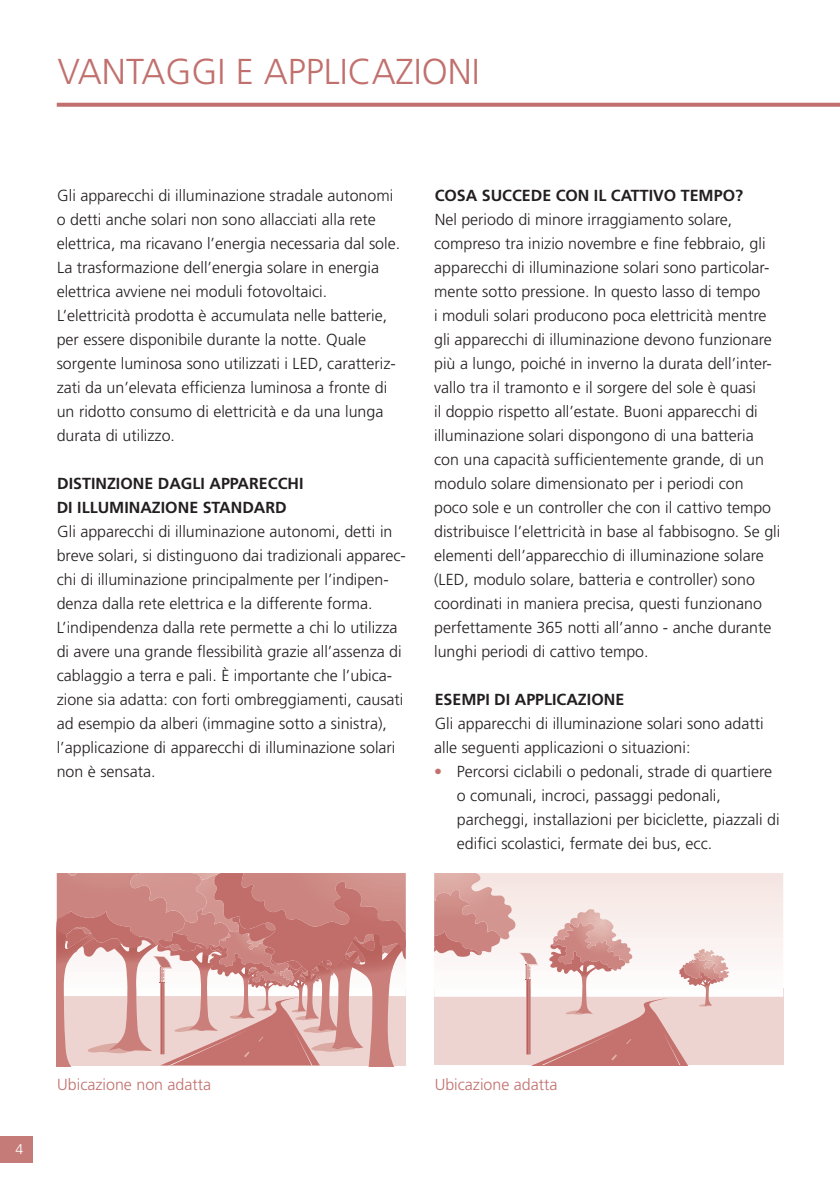
<style>
.page{position:relative;width:840px;height:1191px;background:#fff}
.page>*{position:absolute;margin:0;border:0;box-sizing:border-box;transform-origin:0 0}
.t1{font:300 36px "Frutiger LT Std";color:#c1706d}
.t2{font:300 16px/24px "Frutiger LT Std";color:#231f20}
.t3{font:700 16px/24px "Frutiger LT Std";color:#231f20}
.t4{font:300 16px "Frutiger LT Std";color:#c1706d}
.t5{font:300 14px "Frutiger LT Std";color:#fff}
.s1{color:#c1706d}
</style>
<div class="page">
<div style="left:0;top:1136px;width:32px;height:26px;background:#c57c79"></div>
<svg style="left:57px;top:103px;width:782px;height:4px;background:#c57976"></svg>
<div style="left:434px;top:988px;width:348px;height:77px;background:#eed4d0"></div>
<svg style="left:434px;top:873px;width:283px;height:192px"></svg>
<svg style="left:57px;top:873px;width:348px;height:193px;background:#d69f9b"></svg>
<h1 class="t1" style="left:58px;top:51px;width:423px">VANTAGGI E APPLICAZIONI</h1>
<p class="t2" style="left:57px;top:183px;width:345px">Gli apparecchi di illuminazione stradale autonomi o detti anche solari non sono allacciati alla rete elettrica, ma ricavano l’energia necessaria dal sole.<br>La trasformazione dell’energia solare in energia elettrica avviene nei moduli fotovoltaici.<br>L’elettricità prodotta è accumulata nelle batterie, per essere disponibile durante la notte. Quale sorgente luminosa sono utilizzati i LED, caratteriz&shy;zati da un’elevata efficienza luminosa a fronte di un ridotto consumo di elettricità e da una lunga durata di utilizzo.</p>
<p class="t3" style="left:57px;top:471px;width:248px">DISTINZIONE DAGLI APPARECCHI<br>DI ILLUMINAZIONE STANDARD</p>
<p class="t2" style="left:57px;top:519px;width:350px">Gli apparecchi di illuminazione autonomi, detti in breve solari, si distinguono dai tradizionali apparec&shy;chi di illuminazione principalmente per l’indipen&shy;denza dalla rete elettrica e la differente forma.<br>L’indipendenza dalla rete permette a chi lo utilizza di avere una grande flessibilità grazie all’assenza di cablaggio a terra e pali. È importante che l’ubica&shy;zione sia adatta: con forti ombreggiamenti, causati ad esempio da alberi (immagine sotto a sinistra), l’applicazione di apparecchi di illuminazione solari non è sensata.</p>
<p class="t3" style="left:434px;top:183px;width:310px">COSA SUCCEDE CON IL CATTIVO TEMPO?</p>
<p class="t2" style="left:434px;top:207px;width:347px">Nel periodo di minore irraggiamento solare, compreso tra inizio novembre e fine febbraio, gli apparecchi di illuminazione solari sono particolar&shy;mente sotto pressione. In questo lasso di tempo<br>i moduli solari producono poca elettricità mentre gli apparecchi di illuminazione devono funzionare più a lungo, poiché in inverno la durata dell’inter&shy;vallo tra il tramonto e il sorgere del sole è quasi<br>il doppio rispetto all’estate. Buoni apparecchi di illuminazione solari dispongono di una batteria con una capacità sufficientemente grande, di un modulo solare dimensionato per i periodi con poco sole e un controller che con il cattivo tempo distribuisce l’elettricità in base al fabbisogno. Se gli elementi dell’apparecchio di illuminazione solare (LED, modulo solare, batteria e controller) sono coordinati in maniera precisa, questi funzionano perfettamente 365 notti all’anno - anche durante lunghi periodi di cattivo tempo.</p>
<p class="t3" style="left:434px;top:687px;width:191px">ESEMPI DI APPLICAZIONE</p>
<p class="t2" style="left:434px;top:711px;width:331px">Gli apparecchi di illuminazione solari sono adatti alle seguenti applicazioni o situazioni:</p>
<p class="t2" style="left:456px;top:759px;width:324px;text-indent:-23px"><span class="s1">•</span> Percorsi ciclabili o pedonali, strade di quartiere o comunali, incroci, passaggi pedonali, parcheggi, installazioni per biciclette, piazzali di edifici scolastici, fermate dei bus, ecc.</p>
<p class="t5" style="left:15px;top:1141px;width:9px">4</p>
<p class="t4" style="left:57px;top:1075px;width:155px">Ubicazione non adatta</p>
<p class="t4" style="left:434px;top:1075px;width:124px">Ubicazione adatta</p>
</div>
